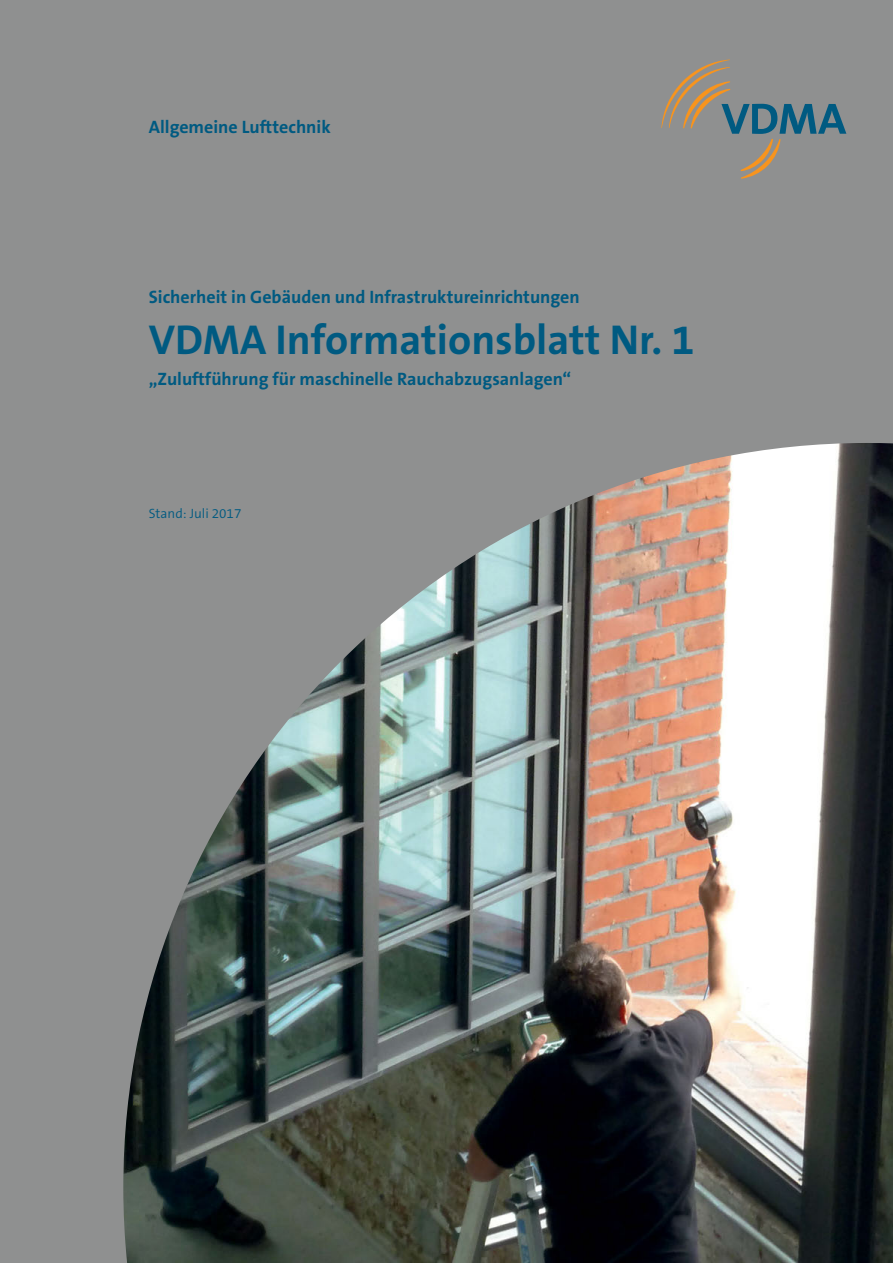
<style>
.page{position:relative;width:893px;height:1263px;background:#8f9090}
.page>*{position:absolute;margin:0;border:0;box-sizing:border-box;transform-origin:0 0}
.t1{font:700 42px "The Sans B Plus W7";color:#005a81}
.t2{font:700 18px "The Sans B Plus W7";color:#005a81}
.t3{font:300 13.5px "The Sans B Plus W4";color:#005a81}
</style>
<div class="page">
<img style="left:123px;top:443px;width:770px;height:820px">
<svg style="left:661px;top:60px;width:185px;height:119px"></svg>
<p class="t2" style="left:149px;top:116px;width:183px">Allgemeine Lufttechnik</p>
<p class="t2" style="left:149px;top:285px;width:432px">Sicherheit in Gebäuden und Infrastruktureinrichtungen</p>
<h1 class="t1" style="left:149px;top:313px;width:547px">VDMA Informationsblatt Nr. 1</h1>
<p class="t2" style="left:149px;top:368px;width:424px">„Zuluftführung für maschinelle Rauchabzugsanlagen“</p>
<p class="t3" style="left:149px;top:505px;width:94px">Stand: Juli 2017</p>
</div>
